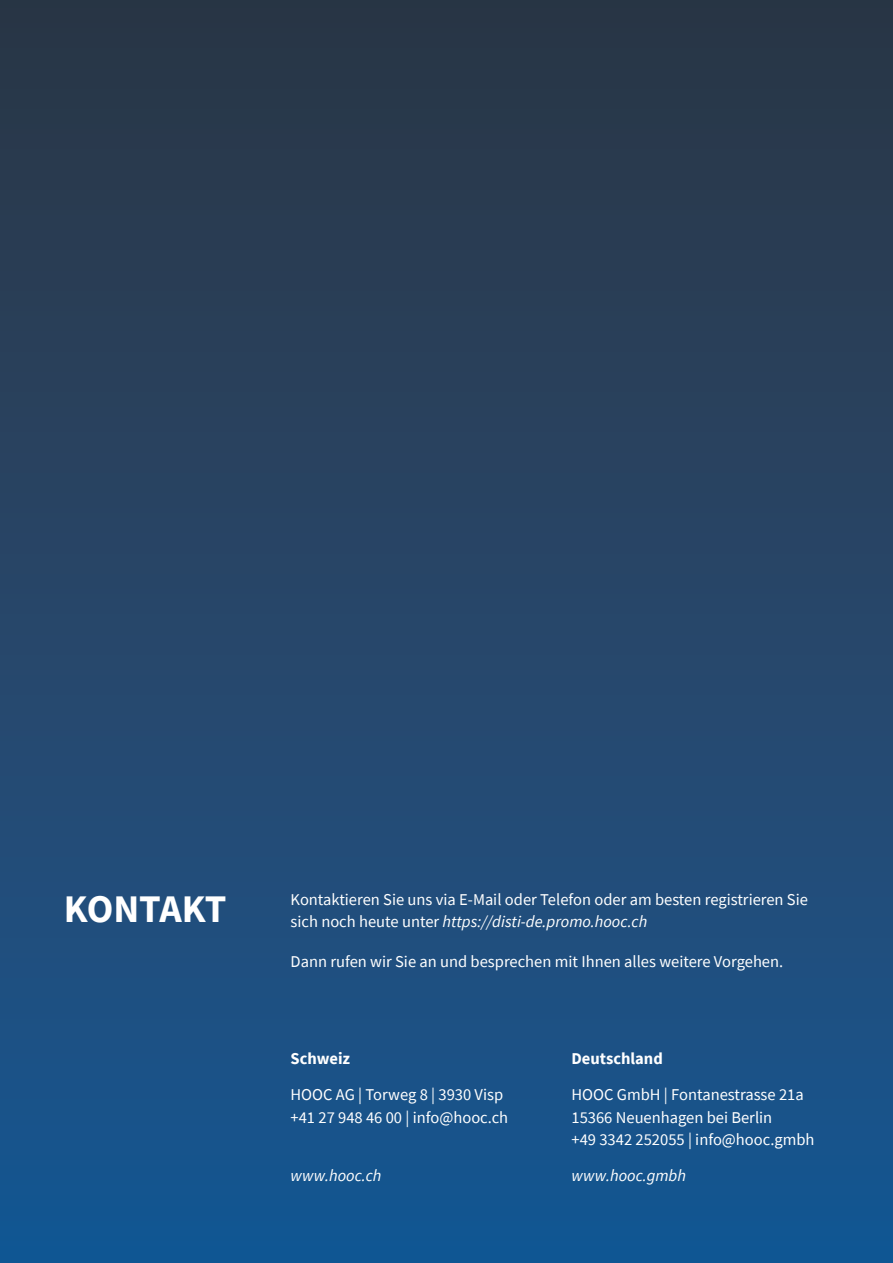
<style>
.page{position:relative;width:893px;height:1263px;background:#fff}
.page>*{position:absolute;margin:0;border:0;box-sizing:border-box;transform-origin:0 0}
.t1{font:700 39px "Source Sans Pro";letter-spacing:-.015em;color:#fff}
.t2{font:16.5px/22.5px "Source Sans Pro";color:#fff}
.t3{font:italic 16.5px "Source Sans Pro";color:#fff}
.t4{font:700 16.5px "Source Sans Pro";color:#fff}
.s1{font-style:italic}
</style>
<div class="page">
<div style="left:0;top:0;width:893px;height:1263px;background:linear-gradient(to bottom,#2e3644,#195792)"></div>
<h1 class="t1" style="left:64px;top:882px;width:164px">KONTAKT</h1>
<p class="t2" style="left:291px;top:888px;width:519px">Kontaktieren Sie uns via E-Mail oder Telefon oder am besten registrieren Sie sich noch heute unter <span class="s1">https://disti-de.promo.hooc.ch</span></p>
<p class="t2" style="left:291px;top:950px;width:494px">Dann rufen wir Sie an und besprechen mit Ihnen alles weitere Vorgehen.</p>
<p class="t4" style="left:291px;top:1047px;width:61px">Schweiz</p>
<p class="t2" style="left:291px;top:1083px;width:219px">HOOC AG | Torweg 8 | 3930 Visp +41 27 948 46 00 | info@hooc.ch</p>
<p class="t3" style="left:291px;top:1165px;width:92px">www.hooc.ch</p>
<p class="t4" style="left:571px;top:1047px;width:93px">Deutschland</p>
<p class="t2" style="left:571px;top:1083px;width:245px">HOOC GmbH | Fontanestrasse 21a<br>15366 Neuenhagen bei Berlin<br>+49 3342 252055 | info@hooc.gmbh</p>
<p class="t3" style="left:571px;top:1165px;width:116px">www.hooc.gmbh</p>
</div>
